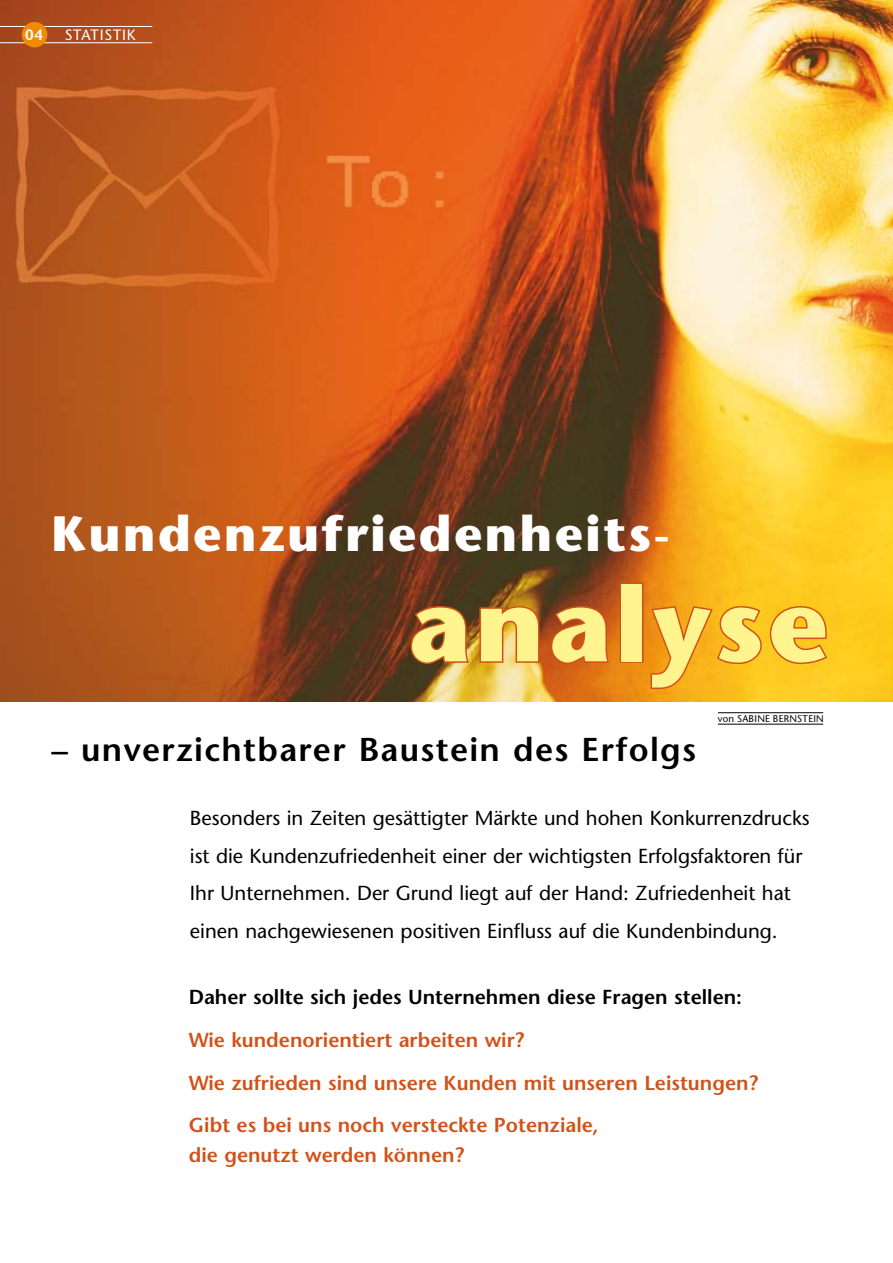
<style>
.page{position:relative;width:893px;height:1263px;background:#fff}
.page>*{position:absolute;margin:0;border:0;box-sizing:border-box;transform-origin:0 0}
.t1{font:700 105px "Stone Sans";letter-spacing:.04em;color:#fff48e}
.t2{font:700 49.5px "Stone Sans";letter-spacing:.045em;color:#fff}
.t3{font:600 33px "Stone Sans";letter-spacing:.04em;color:#000}
.t4{font:20.25px/37.5px "Stone Sans";color:#000}
.t5{font:600 20.25px/42.8px "Stone Sans";color:#d25219}
.t6{font:600 20.25px "Stone Sans";color:#000}
.t7{font:15px "Stone Sans";letter-spacing:.05em;color:#fff}
.t8{font:600 15px "Stone Sans";color:#fff}
.t9{font:9.75px "Stone Sans";letter-spacing:.03em;color:#000}
</style>
<div class="page">
<img style="left:0;top:0;width:893px;height:702px">
<svg style="left:409px;top:604px;width:62px;height:61px"></svg>
<img style="left:478px;top:604px;width:63px;height:60px">
<svg style="left:549px;top:604px;width:63px;height:61px"></svg>
<div style="left:620px;top:583px;width:24px;height:80px;border:3px solid #d25219"></div>
<svg style="left:649px;top:604px;width:180px;height:86px"></svg>
<hr style="left:0;top:26px;width:152px;height:1px;background:#fff">
<hr style="left:0;top:42px;width:152px;height:1px;background:#fff">
<div style="left:22px;top:22px;width:25px;height:25px;background:#f08a00;border-radius:50%"></div>
<hr style="left:718px;top:724px;width:105px;height:1px;background:#000">
<hr style="left:718px;top:712px;width:105px;height:1px;background:#000">
<p class="t8" style="left:25px;top:25px;width:19px">04</p>
<p class="t7" style="left:65px;top:26px;width:72px">STATISTIK</p>
<h2 class="t2" style="left:52px;top:502px;width:621px">Kundenzufriedenheits-</h2>
<h1 class="t1" style="left:408px;top:558px;width:421px">analyse</h1>
<h3 class="t3" style="left:52px;top:729px;width:646px">– unverzichtbarer Baustein des Erfolgs</h3>
<p class="t9" style="left:718px;top:712px;width:107px">von SABINE BERNSTEIN</p>
<p class="t4" style="left:190px;top:799px;width:621px">Besonders in Zeiten gesättigter Märkte und hohen Konkurrenzdrucks ist die Kundenzufriedenheit einer der wichtigsten Erfolgsfaktoren für Ihr Unternehmen. Der Grund liegt auf der Hand: Zufriedenheit hat einen nachgewiesenen positiven Einfluss auf die Kundenbindung.</p>
<p class="t6" style="left:189px;top:984px;width:555px">Daher sollte sich jedes Unternehmen diese Fragen stellen:</p>
<p class="t5" style="left:189px;top:1018px;width:571px">Wie kundenorientiert arbeiten wir?<br>Wie zufrieden sind unsere Kunden mit unseren Leistungen?<br>Gibt es bei uns noch versteckte Potenziale,</p>
<p class="t5" style="left:189px;top:1134px;width:277px">die genutzt werden können?</p>
</div>
